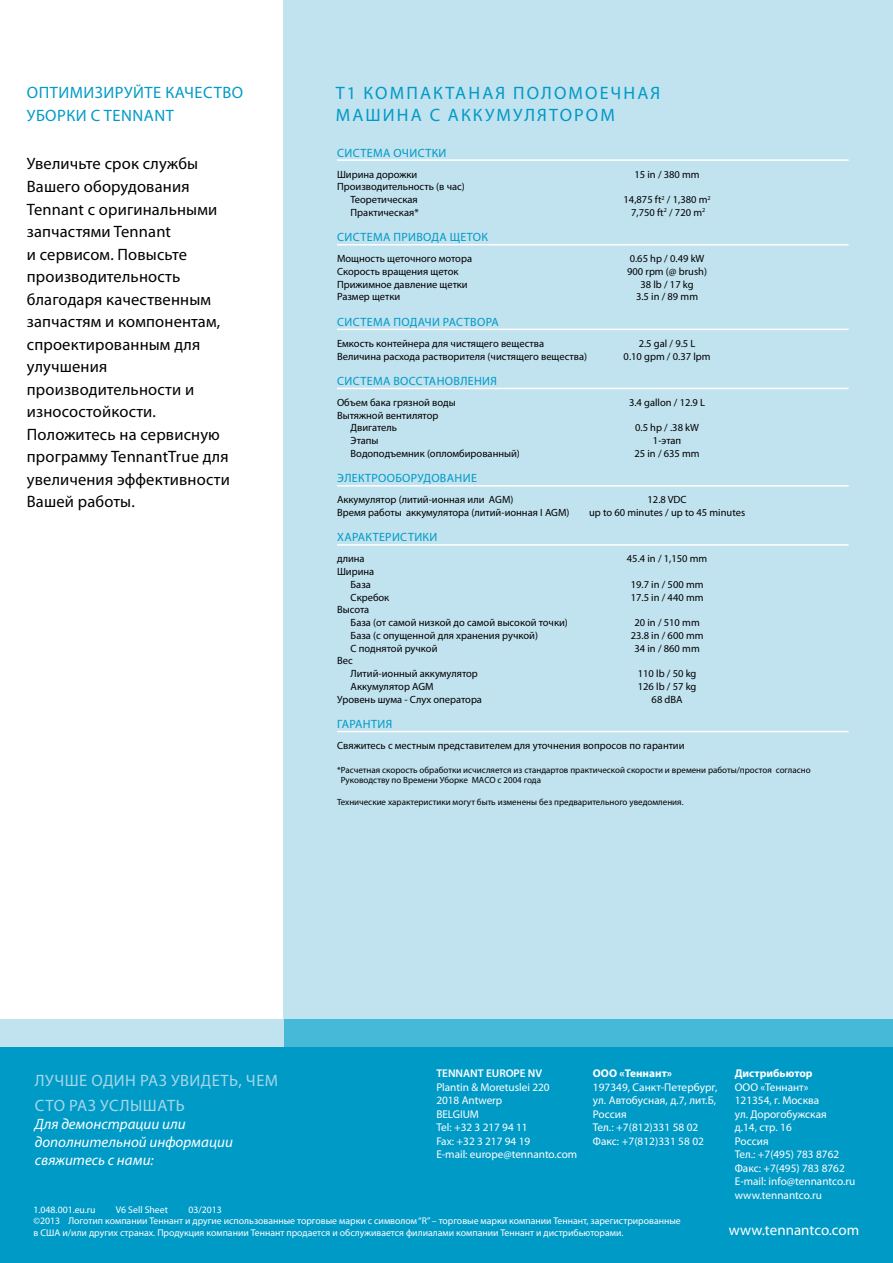
<style>
.page{position:relative;width:893px;height:1263px;background:#fff}
.page>*{position:absolute;margin:0;border:0;box-sizing:border-box;transform-origin:0 0}
.t1{font:18px/21.6px "Myriad Pro";letter-spacing:.12em;color:#009ac7}
.t2{font:16.5px/22.5px "Myriad Pro";letter-spacing:.01em;color:#000}
.t3{font:16.5px/25.5px "Myriad Pro";letter-spacing:.03em;color:#a5d7e9}
.t4{font:16.5px "Myriad Pro";letter-spacing:.03em;color:#009ac7}
.t5{font:italic 15px/18px "Myriad Pro";color:#fff}
.t6{font:15px "Myriad Pro";color:#fff}
.t7{font:12px "Myriad Pro";letter-spacing:.03em;color:#009ac7}
.t8{font:12px "Myriad Pro";letter-spacing:.06em;color:#009ac7}
.t9{font:11.25px/13.5px "Myriad Pro";color:#fff}
.t10{font:700 11.25px "Myriad Pro";color:#fff}
.t11{font:600 11.25px "Myriad Pro";color:#fff}
.t12{font:10.5px/12.8px "Myriad Pro";color:#000}
.t13{font:9.75px/11.7px "Myriad Pro";color:#fff}
.t14{font:9px/10.8px "Myriad Pro";color:#000}
</style>
<div class="page">
<div style="left:283px;top:0;width:610px;height:1033px;background:#c1e2ef"></div>
<div style="left:0;top:1046px;width:893px;height:217px;background:#009ac7"></div>
<div style="left:283px;top:1019px;width:610px;height:27px;background:#46b9d9"></div>
<div style="left:0;top:1019px;width:283px;height:27px;background:#c1e2ef"></div>
<hr style="left:337px;top:159px;width:512px;height:2px;background:#fff">
<hr style="left:337px;top:244px;width:512px;height:1px;background:#fff">
<hr style="left:337px;top:329px;width:512px;height:1px;background:#fff">
<hr style="left:337px;top:388px;width:512px;height:1px;background:#fff">
<hr style="left:337px;top:485px;width:512px;height:2px;background:#fff">
<hr style="left:337px;top:544px;width:512px;height:2px;background:#fff">
<hr style="left:337px;top:731px;width:512px;height:1px;background:#fff">
<h2 class="t4" style="left:27px;top:83px;width:44px">ОПТИМИ</h2>
<h2 class="t4" style="left:95px;top:83px;width:81px">ЗИРУЙТЕ КАЧЕС</h2>
<h2 class="t4" style="left:214px;top:83px;width:30px">ТВО</h2>
<h2 class="t4" style="left:27px;top:105px;width:30px">УБОРКИ</h2>
<h2 class="t4" style="left:91px;top:105px;width:24px">С TENN</h2>
<h2 class="t4" style="left:144px;top:105px;width:21px">ANT</h2>
<p class="t2" style="left:27px;top:152px;width:204px">Увеличьте срок службы<br>Вашего оборудования<br>Tennant с оригинальными запчастями Tennant<br>и сервисом. Повысьте производительность благодаря качественным запчастям и компонентам, спроектированным для улучшения производительности и износостойкости.<br>Положитесь на сервисную программу TennantTrue для увеличения эффективности<br>Вашей работы.</p>
<h1 class="t1" style="left:336px;top:82px;width:326px">Т1 компактаная поломоечная машина с аккумулятором</h1>
<p class="t8" style="left:337px;top:145px;width:111px">Система очистки</p>
<p class="t12" style="left:337px;top:167px;width:82px">Ширина дорожки</p>
<p class="t12" style="left:634px;top:167px;width:67px">15 in / 380 mm</p>
<p class="t12" style="left:351px;top:180px;width:116px;text-indent:-14px">Производительность (в час)<br>Теоретическая</p>
<p class="t12" style="left:624px;top:193px;width:89px">14,875 ft<sup>2</sup> / 1,380 m<sup>2</sup></p>
<p class="t12" style="left:351px;top:206px;width:70px">Практическая*</p>
<p class="t12" style="left:631px;top:206px;width:76px">7,750 ft<sup>2</sup> / 720 m<sup>2</sup></p>
<p class="t7" style="left:337px;top:230px;width:9px">СИС</p>
<p class="t7" style="left:360px;top:230px;width:15px">ТЕМА</p>
<p class="t7" style="left:393px;top:230px;width:8px">ПРИ</p>
<p class="t7" style="left:416px;top:230px;width:65px">ВОДА ЩЕТОК</p>
<p class="t12" style="left:337px;top:252px;width:136px">Мощность щеточного мотора</p>
<p class="t12" style="left:630px;top:252px;width:76px">0.65 hp / 0.49 kW</p>
<p class="t12" style="left:337px;top:265px;width:123px">Скорость вращения щеток</p>
<p class="t12" style="left:627px;top:265px;width:81px">900 rpm (@ brush)</p>
<p class="t12" style="left:337px;top:278px;width:132px">Прижимное давление щетки</p>
<p class="t12" style="left:640px;top:278px;width:55px">38 lb / 17 kg</p>
<p class="t12" style="left:337px;top:290px;width:65px">Размер щетки</p>
<p class="t12" style="left:636px;top:290px;width:64px">3.5 in / 89 mm</p>
<p class="t7" style="left:337px;top:314px;width:9px">СИС</p>
<p class="t7" style="left:360px;top:314px;width:15px">ТЕМА</p>
<p class="t7" style="left:393px;top:314px;width:33px">ПОДАЧИ</p>
<p class="t7" style="left:443px;top:314px;width:43px">РАСТВОРА</p>
<p class="t12" style="left:337px;top:337px;width:208px">Емкость контейнера для чистящего вещества</p>
<p class="t12" style="left:639px;top:337px;width:58px">2.5 gal / 9.5 L</p>
<p class="t12" style="left:337px;top:349px;width:251px">Величина расхода растворителя (чистящего вещества)</p>
<p class="t12" style="left:624px;top:349px;width:88px">0.10 gpm / 0.37 lpm</p>
<p class="t7" style="left:337px;top:374px;width:161px">Система восстановления</p>
<p class="t12" style="left:337px;top:396px;width:120px">Объем бака грязной воды</p>
<p class="t12" style="left:629px;top:396px;width:78px">3.4 gallon / 12.9 L</p>
<p class="t12" style="left:351px;top:408px;width:89px;text-indent:-14px">Вытяжной вентилятор<br>Двигатель</p>
<p class="t12" style="left:635px;top:421px;width:66px">0.5 hp / .38 kW</p>
<p class="t12" style="left:351px;top:434px;width:29px">Этапы</p>
<p class="t12" style="left:653px;top:434px;width:30px">1-этап</p>
<p class="t12" style="left:351px;top:447px;width:171px">Водоподъемник (опломбированный)</p>
<p class="t12" style="left:634px;top:447px;width:67px">25 in / 635 mm</p>
<p class="t7" style="left:337px;top:471px;width:43px">ЭЛЕКТРОО</p>
<p class="t7" style="left:395px;top:471px;width:60px">БОРУДОВАНИЕ</p>
<p class="t12" style="left:337px;top:493px;width:178px">Аккумулятор (литий-ионная или AGM)</p>
<p class="t12" style="left:648px;top:493px;width:41px">12.8 VDC</p>
<p class="t12" style="left:337px;top:506px;width:234px">Время работы аккумулятора (литий-ионная I AGM)</p>
<p class="t12" style="left:589px;top:506px;width:158px">up to 60 minutes / up to 45 minutes</p>
<p class="t7" style="left:337px;top:530px;width:15px">ХАРАК</p>
<p class="t7" style="left:373px;top:530px;width:15px">ТЕРИС</p>
<p class="t7" style="left:408px;top:530px;width:15px">ТИКИ</p>
<p class="t12" style="left:337px;top:552px;width:29px">длина</p>
<p class="t12" style="left:627px;top:552px;width:82px">45.4 in / 1,150 mm</p>
<p class="t12" style="left:351px;top:565px;width:25px;text-indent:-14px">Ширина<br>База</p>
<p class="t12" style="left:631px;top:578px;width:74px">19.7 in / 500 mm</p>
<p class="t12" style="left:351px;top:590px;width:40px">Скребок</p>
<p class="t12" style="left:631px;top:590px;width:74px">17.5 in / 440 mm</p>
<p class="t12" style="left:351px;top:603px;width:219px;text-indent:-14px">Высота<br>База (от самой низкой до самой высокой точки)</p>
<p class="t12" style="left:634px;top:616px;width:67px">20 in / 510 mm</p>
<p class="t12" style="left:351px;top:629px;width:189px">База (с опущенной для хранения ручкой)</p>
<p class="t12" style="left:631px;top:629px;width:74px">23.8 in / 600 mm</p>
<p class="t12" style="left:351px;top:641px;width:88px">С поднятой ручкой</p>
<p class="t12" style="left:634px;top:641px;width:67px">34 in / 860 mm</p>
<p class="t12" style="left:351px;top:654px;width:129px;text-indent:-14px">Вес<br>Литий-ионный аккумулятор</p>
<p class="t12" style="left:638px;top:667px;width:60px">110 lb / 50 kg</p>
<p class="t12" style="left:351px;top:680px;width:79px">Аккумулятор AGM</p>
<p class="t12" style="left:638px;top:680px;width:60px">126 lb / 57 kg</p>
<p class="t12" style="left:337px;top:692px;width:146px">Уровень шума - Слух оператора</p>
<p class="t12" style="left:652px;top:692px;width:33px">68 dBA</p>
<p class="t7" style="left:337px;top:717px;width:13px">ГАРАН</p>
<p class="t7" style="left:371px;top:717px;width:14px">ТИЯ</p>
<p class="t12" style="left:337px;top:739px;width:349px">Свяжитесь с местным представителем для уточнения вопросов по гарантии</p>
<p class="t14" style="left:341px;top:764px;width:471px;text-indent:-4px">* Расчетная скорость обработки исчисляется из стандартов практической скорости и времени работы/простоя согласно<br>Руководству по Времени Уборке МАСО</p>
<p class="t14" style="left:497px;top:775px;width:45px">с 2004 года</p>
<p class="t14" style="left:337px;top:796px;width:348px">Технические характеристики могут быть изменены без предварительного уведомления.</p>
<h2 class="t3" style="left:35px;top:1067px;width:223px;text-indent:56px">ОДИН РАЗ УВИДЕТЬ, ЧЕМ<br>СТОРАЗ УСЛ ЫШАТЬ</h2>
<h3 class="t5" style="left:35px;top:1115px;width:200px">Для демонстрации или дополнительной информации свяжитесь с нами:</h3>
<h2 class="t3" style="left:35px;top:1067px;width:12px">ЛУЧШЕ</h2>
<p class="t11" style="left:436px;top:1066px;width:107px">TENNANT EUROPE NV</p>
<p class="t9" style="left:436px;top:1080px;width:142px">Plantin &amp; Moretuslei 220<br>2018 Antwerp<br>BELGIUM<br>Tel: +32 3 217 94 11<br>Fax: +32 3 217 94 19<br>E-mail: europe@tennanto.com</p>
<p class="t10" style="left:593px;top:1066px;width:81px">ООО «Теннант»</p>
<p class="t9" style="left:593px;top:1080px;width:126px">197349, Санкт-Петербург, ул. Автобусная, д.7, лит.Б,<br>Россия<br>Тел.: +7(812)331 58 02<br>Факс: +7(812)331 58 02</p>
<p class="t10" style="left:735px;top:1066px;width:79px">Дистрибьютор</p>
<p class="t9" style="left:735px;top:1080px;width:9px">ООО</p>
<p class="t9" style="left:735px;top:1080px;width:122px;text-indent:26px">«Теннант»<br>121354, г. Москва<br>ул. Дорогобужская<br>д.14, стр. 16<br>Россия<br>Тел.: +7(495) 783 8762<br>Факс: +7(495) 783 8762<br>E-mail: info@tennantco.ru www.tennantco.ru</p>
<p class="t13" style="left:34px;top:1203px;width:63px">1.048.001.eu.ru</p>
<p class="t13" style="left:116px;top:1203px;width:54px">V6 Sell Sheet</p>
<p class="t13" style="left:34px;top:1203px;width:649px;text-indent:155px">03/2013<br>©2013 Логотип компании Теннант и другие использованные торговые марки с символом “R” – торговые марки компании Теннант, зарегистрированные в США</p>
<p class="t13" style="left:63px;top:1227px;width:562px">и/или других странах. Продукция компании Теннант продается и обслуживается филиалами компании Теннант и дистрибьюторами.</p>
<h3 class="t6" style="left:729px;top:1220px;width:132px">www.tennantco.com</h3>
</div>
